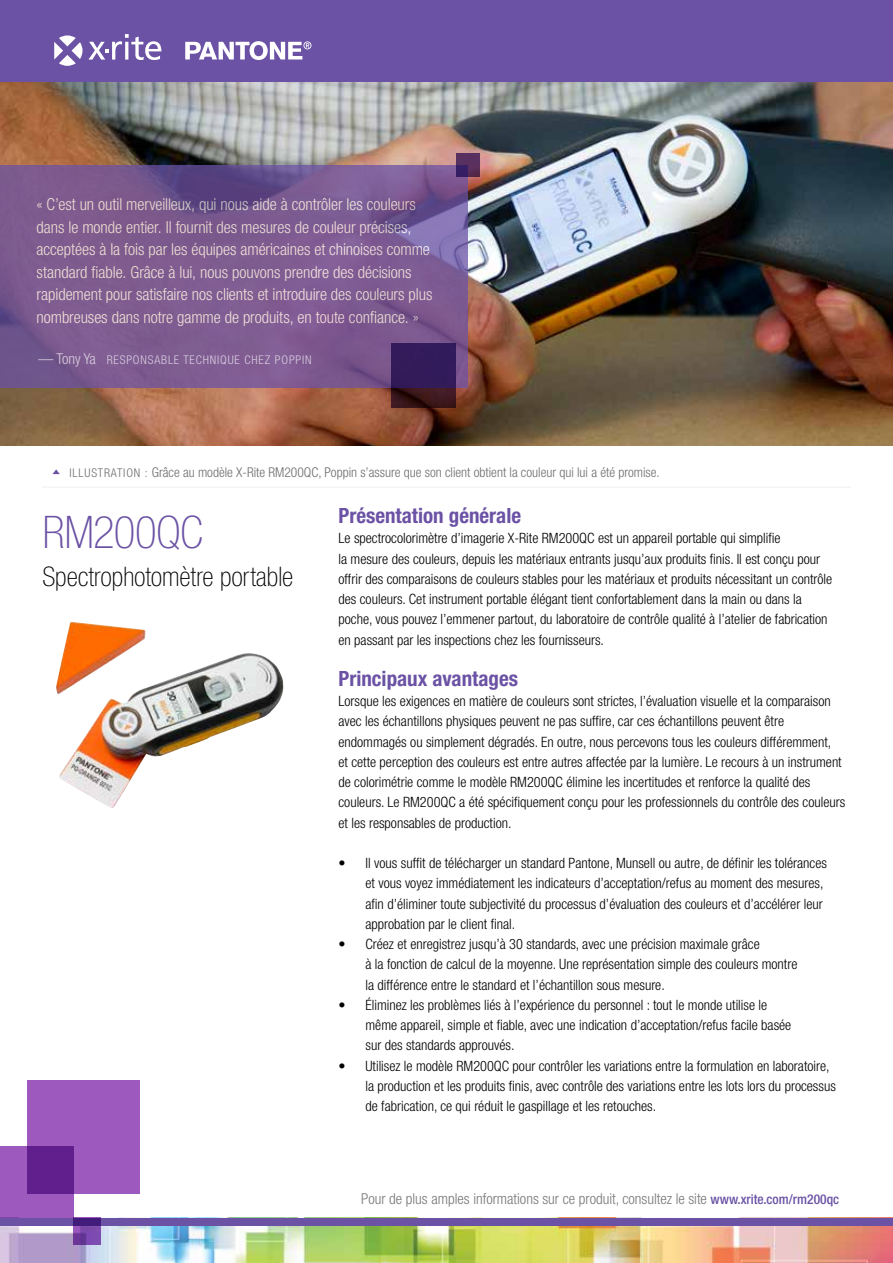
<style>
.page{position:relative;width:893px;height:1263px;background:#fff}
.page>*{position:absolute;margin:0;border:0;box-sizing:border-box;transform-origin:0 0}
.t1{font:100 condensed 45px "Helvetica Neue LT Std";letter-spacing:-.005em;color:#6b52a5}
.t2{font:100 condensed 27px "Helvetica Neue LT Std";letter-spacing:-.005em;color:#000}
.t3{font:700 condensed 21px "Helvetica Neue LT Std";color:#6b52a5}
.t4{font:300 condensed 16.5px/22.5px "Helvetica Neue LT Std";letter-spacing:-.005em;color:#fff}
.t5{font:300 condensed 15px "Helvetica Neue LT Std";color:#77787b}
.t6{font:300 condensed 14.25px/20.2px "Helvetica Neue LT Std";color:#000}
.t7{font:300 condensed 13.5px "Helvetica Neue LT Std";color:#6d6e71}
.t8{font:300 condensed 12px "Helvetica Neue LT Std";letter-spacing:.07em;color:#fff}
.s1{font-size:15px}
.s2{font-size:12px}
.s3{font-weight:500;font-size:13.5px;color:#6b52a5}
</style>
<div class="page">
<img style="left:0;top:82px;width:893px;height:363px">
<svg style="left:52px;top:469px;width:8px;height:5px"></svg>
<div style="left:0;top:0;width:893px;height:82px;background:#6b52a5"></div>
<svg style="left:185px;top:41px;width:126px;height:19px"></svg>
<svg style="left:54px;top:34px;width:107px;height:32px"></svg>
<img style="left:56px;top:622px;width:228px;height:186px">
<hr style="left:42px;top:487px;width:809px;height:1px;background:#edf0f1">
<img style="left:0;top:1225px;width:893px;height:38px">
<div style="left:0;top:1218px;width:893px;height:7px;background:#6b52a5"></div>
<svg style="left:74px;top:1218px;width:27px;height:27px"></svg>
<div style="left:28px;top:1080px;width:112px;height:113px;background:#9d59be"></div>
<svg style="left:0;top:1146px;width:74px;height:72px;background:#8340a9"></svg>
<svg style="left:0;top:165px;width:468px;height:222px;background:#7a5990"></svg>
<svg style="left:456px;top:153px;width:23px;height:24px"></svg>
<svg style="left:391px;top:343px;width:65px;height:65px;background:#341946"></svg>
<p class="t4" style="left:37px;top:193px;width:397px">« C’est un outil merveilleux, qui nous aide à contrôler les couleurs dans le monde entier. Il fournit des mesures de couleur précises, acceptées à la fois par les équipes américaines et chinoises comme standard fiable. Grâce à lui, nous pouvons prendre des décisions rapidement pour satisfaire nos clients et introduire des couleurs plus nombreuses dans notre gamme de produits, en toute confiance. »</p>
<p class="t8" style="left:38px;top:353px;width:275px"><span class="s1">— Tony Ya</span> RESPONSABLE TECHNIQUE CHEZ POPPIN</p>
<p class="t7" style="left:70px;top:464px;width:592px"><span class="s2">ILLUSTRATION :</span> Grâce au modèle X-Rite RM200QC, Poppin s’assure que son client obtient la couleur qui lui a été promise.</p>
<h3 class="t3" style="left:338px;top:503px;width:184px">Présentation générale</h3>
<p class="t6" style="left:338px;top:528px;width:495px">Le spectrocolorimètre d’imagerie X-Rite RM200QC est un appareil portable qui simplifie<br>la mesure des couleurs, depuis les matériaux entrants jusqu’aux produits finis. Il est conçu pour offrir des comparaisons de couleurs stables pour les matériaux et produits nécessitant un contrôle des couleurs. Cet instrument portable élégant tient confortablement dans la main ou dans la poche, vous pouvez l’emmener partout, du laboratoire de contrôle qualité à l’atelier de fabrication en passant par les inspections chez les fournisseurs.</p>
<h3 class="t3" style="left:338px;top:666px;width:181px">Principaux avantages</h3>
<p class="t6" style="left:338px;top:691px;width:508px">Lorsque les exigences en matière de couleurs sont strictes, l’évaluation visuelle et la comparaison avec les échantillons physiques peuvent ne pas suffire, car ces échantillons peuvent être endommagés ou simplement dégradés. En outre, nous percevons tous les couleurs différemment,<br>et cette perception des couleurs est entre autres affectée par la lumière. Le recours à un instrument de colorimétrie comme le modèle RM200QC élimine les incertitudes et renforce la qualité des couleurs. Le RM200QC a été spécifiquement conçu pour les professionnels du contrôle des couleurs et les responsables de production.</p>
<p class="t6" style="left:365px;top:853px;width:463px;text-indent:-27px">• Il vous suffit de télécharger un standard Pantone, Munsell ou autre, de définir les tolérances et vous voyez immédiatement les indicateurs d’acceptation/refus au moment des mesures, afin d’éliminer toute subjectivité du processus d’évaluation des couleurs et d’accélérer leur approbation par le client final.</p>
<p class="t6" style="left:365px;top:934px;width:433px;text-indent:-27px">• Créez et enregistrez jusqu’à 30 standards, avec une précision maximale grâce<br>à la fonction de calcul de la moyenne. Une représentation simple des couleurs montre la différence entre le standard et l’échantillon sous mesure.</p>
<p class="t6" style="left:365px;top:995px;width:427px;text-indent:-27px">• Éliminez les problèmes liés à l’expérience du personnel : tout le monde utilise le même appareil, simple et fiable, avec une indication d’acceptation/refus facile basée sur des standards approuvés.</p>
<p class="t6" style="left:365px;top:1055px;width:472px;text-indent:-27px">• Utilisez le modèle RM200QC pour contrôler les variations entre la formulation en laboratoire, la production et les produits finis, avec contrôle des variations entre les lots lors du processus de fabrication, ce qui réduit le gaspillage et les retouches.</p>
<h1 class="t1" style="left:43px;top:506px;width:162px">RM200QC</h1>
<h2 class="t2" style="left:43px;top:561px;width:252px">Spectrophotomètre portable</h2>
<p class="t5" style="left:361px;top:1190px;width:479px">Pour de plus amples informations sur ce produit, consultez le site <span class="s3">www.xrite.com/rm200qc</span></p>
</div>
